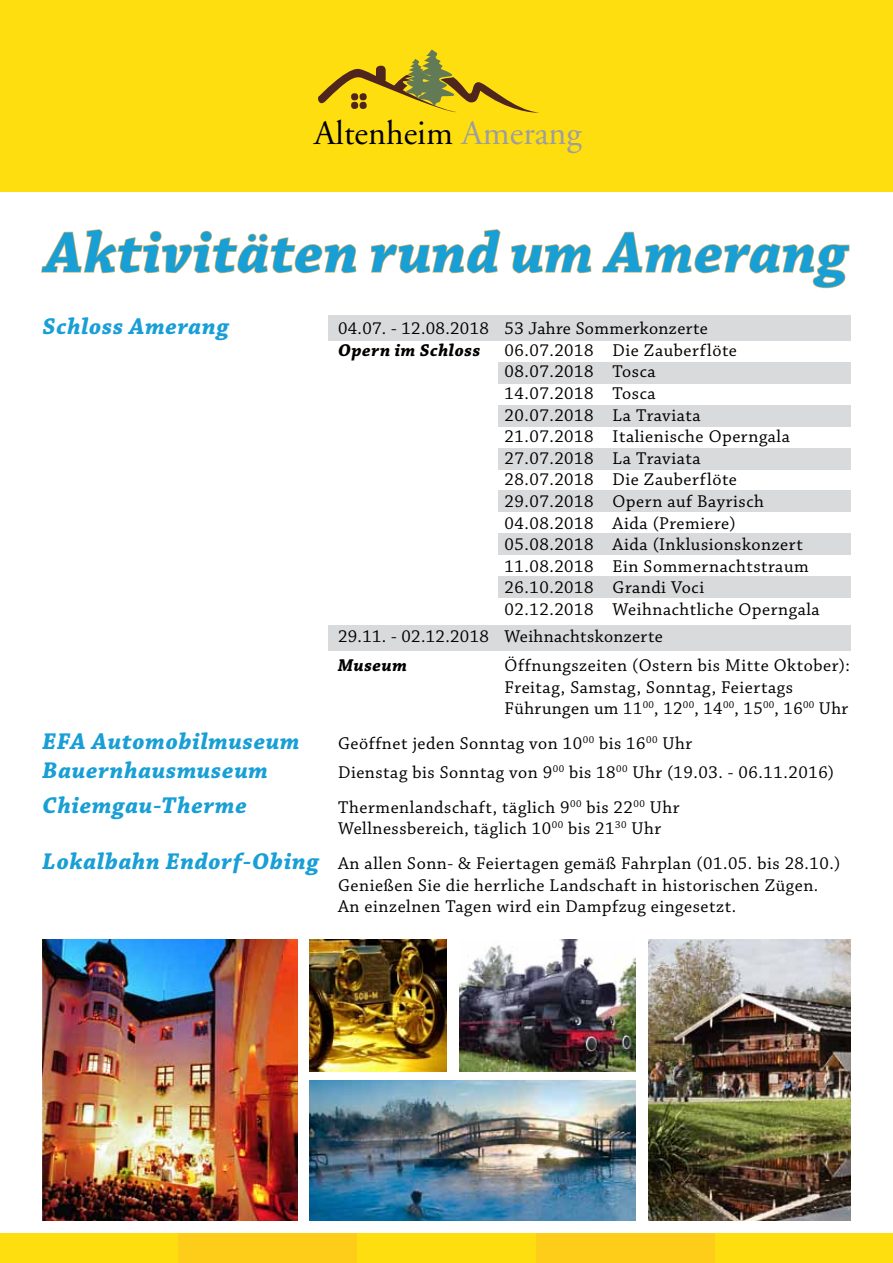
<style>
.page{position:relative;width:893px;height:1263px;background:#fff}
.page>*{position:absolute;margin:0;border:0;box-sizing:border-box;transform-origin:0 0}
.t1{font:italic 700 60px "Chaparral Pro";letter-spacing:.01em;color:#189fd6}
.t2{font:34.2px "Adobe Garamond";color:#000}
.t3{font:italic 700 24px "Chaparral Pro";letter-spacing:.03em;color:#189fd6}
.t4{font:18px/21.6px "Chaparral Pro";letter-spacing:.03em;color:#000}
.t5{font:italic 700 18px "Chaparral Pro";letter-spacing:.035em;color:#000}
.s1{color:#9c9e9f}
.s2{font-weight:700;font-style:italic;font-size:24px;color:#189fd6}
</style>
<div class="page">
<div style="left:498px;top:533px;width:352px;height:22px;background:#d9dadb"></div>
<div style="left:498px;top:576px;width:352px;height:21px;background:#d9dadb"></div>
<div style="left:498px;top:490px;width:352px;height:22px;background:#d9dadb"></div>
<div style="left:498px;top:405px;width:352px;height:22px;background:#d9dadb"></div>
<div style="left:498px;top:448px;width:352px;height:21px;background:#d9dadb"></div>
<div style="left:498px;top:362px;width:352px;height:22px;background:#d9dadb"></div>
<div style="left:328px;top:625px;width:522px;height:25px;background:#d9dadb"></div>
<div style="left:328px;top:315px;width:522px;height:26px;background:#d9dadb"></div>
<div style="left:0;top:0;width:893px;height:191px;background:#ffde10"></div>
<svg style="left:318px;top:49px;width:221px;height:64px"></svg>
<div style="left:0;top:1233px;width:179px;height:30px;background:#ffde10"></div>
<div style="left:357px;top:1233px;width:179px;height:30px;background:#ffde10"></div>
<div style="left:714px;top:1233px;width:179px;height:30px;background:#ffde10"></div>
<div style="left:179px;top:1233px;width:178px;height:30px;background:#fecd1a"></div>
<div style="left:536px;top:1233px;width:178px;height:30px;background:#fecd1a"></div>
<svg style="left:41px;top:229px;width:316px;height:45px"></svg>
<svg style="left:370px;top:229px;width:131px;height:45px"></svg>
<svg style="left:511px;top:244px;width:81px;height:30px"></svg>
<svg style="left:602px;top:231px;width:248px;height:58px"></svg>
<img style="left:43px;top:940px;width:255px;height:280px">
<img style="left:309px;top:940px;width:137px;height:131px">
<img style="left:459px;top:940px;width:176px;height:131px">
<img style="left:649px;top:940px;width:201px;height:280px">
<img style="left:309px;top:1080px;width:326px;height:140px">
<h2 class="t2" style="left:314px;top:115px;width:269px">Altenheim <span class="s1">Amerang</span></h2>
<h1 class="t1" style="left:45px;top:218px;width:805px">Aktivitäten rund um Amerang</h1>
<h3 class="t3" style="left:43px;top:312px;width:188px">Schloss Amerang</h3>
<p class="t4" style="left:338px;top:318px;width:371px">04.07. - 12.08.2018 53 Jahre Sommerkonzerte</p>
<p class="t5" style="left:338px;top:339px;width:144px">Opern im Schloss</p>
<p class="t4" style="left:504px;top:340px;width:317px">06.07.2018 Die Zauberflöte<br>08.07.2018 Tosca<br>14.07.2018 Tosca<br>20.07.2018 La Traviata<br>21.07.2018 Italienische Operngala<br>27.07.2018 La Traviata<br>28.07.2018 Die Zauberflöte<br>29.07.2018 Opern auf Bayrisch<br>04.08.2018 Aida (Premiere)<br>05.08.2018 Aida (Inklusionskonzert<br>11.08.2018 Ein Sommernachtstraum<br>26.10.2018 Grandi Voci<br>02.12.2018 Weihnachtliche Operngala</p>
<p class="t4" style="left:338px;top:626px;width:326px">29.11. - 02.12.2018 Weihnachtskonzerte</p>
<p class="t5" style="left:338px;top:655px;width:70px">Museum</p>
<p class="t4" style="left:504px;top:655px;width:347px">Öffnungszeiten (Ostern bis Mitte Oktober):<br>Freitag, Samstag, Sonntag, Feiertags<br>Führungen um 11<sup>00</sup>, 12<sup>00</sup>, 14<sup>00</sup>, 15<sup>00</sup>, 16<sup>00</sup> Uhr</p>
<h3 class="t3" style="left:43px;top:727px;width:259px">EFA Automobilmuseum</h3>
<p class="t4" style="left:338px;top:733px;width:356px">Geöffnet jeden Sonntag von 10<sup>00</sup> bis 16<sup>00</sup> Uhr</p>
<h3 class="t3" style="left:43px;top:756px;width:227px">Bauernhausmuseum</h3>
<p class="t4" style="left:338px;top:762px;width:498px">Dienstag bis Sonntag von 9<sup>00</sup> bis 18<sup>00</sup> Uhr (19.03. - 06.11.2016)</p>
<h3 class="t3" style="left:43px;top:791px;width:206px">Chiemgau-Therme</h3>
<p class="t4" style="left:338px;top:797px;width:343px">Thermenlandschaft, täglich 9<sup>00</sup> bis 22<sup>00</sup> Uhr<br>Wellnessbereich, täglich 10<sup>00</sup> bis 21<sup>30</sup> Uhr</p>
<p class="t4" style="left:338px;top:853px;width:504px;text-indent:-295px"><span class="s2">Lokalbahn Endorf-Obing</span> An allen Sonn- &amp; Feiertagen gemäß Fahrplan (01.05. bis 28.10.)<br>Genießen Sie die herrliche Landschaft in historischen Zügen.<br>An einzelnen Tagen wird ein Dampfzug eingesetzt.</p>
</div>
